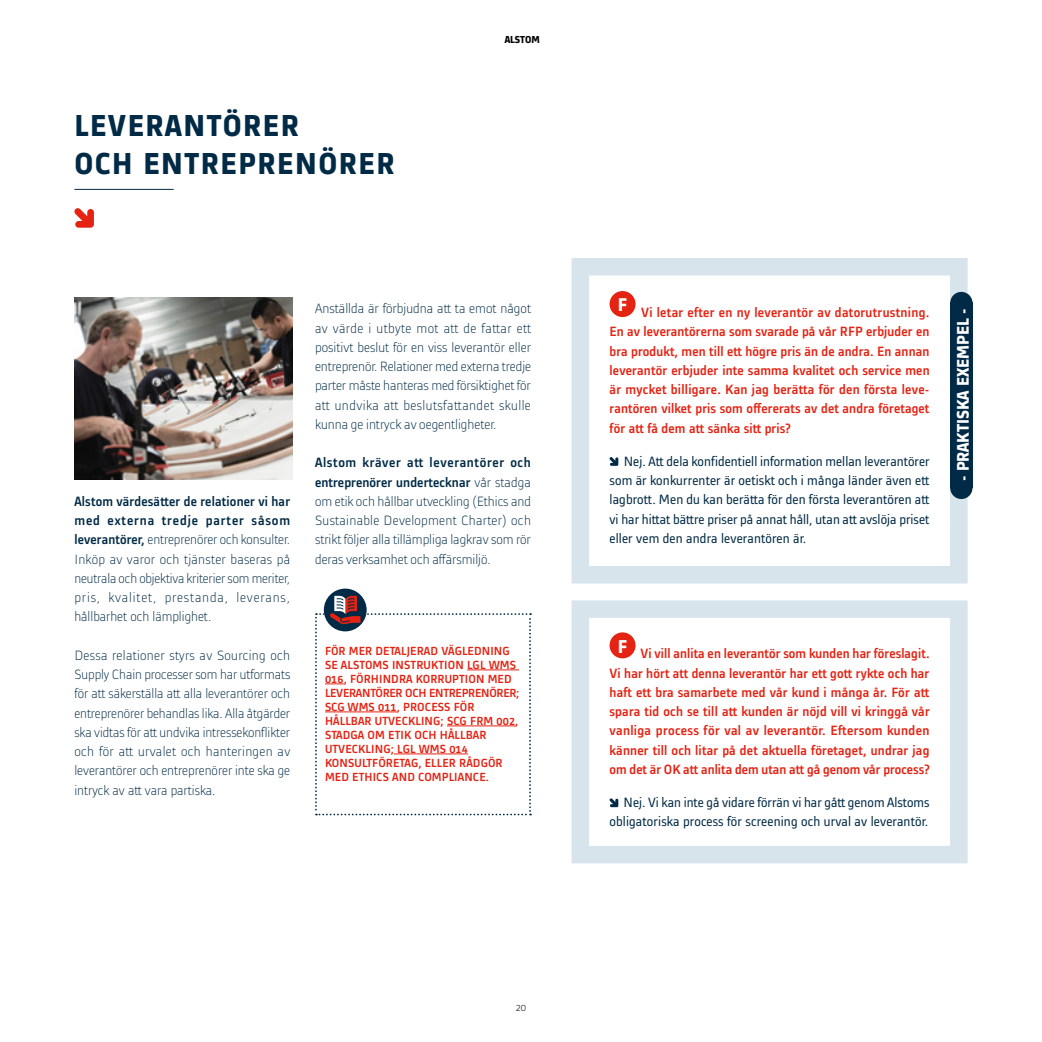
<style>
.page{position:relative;width:1042px;height:1042px;background:#fff}
.page>*{position:absolute;margin:0;border:0;box-sizing:border-box;transform-origin:0 0}
.t1{font:700 31.5px/37.8px "Alstom";letter-spacing:.05em;color:#002a45}
.t2{font:700 17.5px "Alstom";color:#fff}
.t3{font:300 14px/19.2px "Alstom";color:#002a45;text-align:justify}
.t4{font:500 14px/19.2px "Alstom";letter-spacing:.01em;color:#e42313;text-align:justify}
.t5{font:14px/19.2px "Alstom";letter-spacing:.005em;color:#002a45;text-align:justify}
.t6{font:500 12.25px/14px "Alstom";letter-spacing:.01em;color:#e42313}
.t7{font:700 10.5px "Alstom";color:#000}
.t8{font:300 10.5px "Alstom";color:#000}
.s1{font-weight:500}
</style>
<div class="page">
<svg style="left:571px;top:258px;width:402px;height:326px"></svg>
<svg style="left:571px;top:600px;width:397px;height:264px"></svg>
<div style="left:609px;top:291px;width:26px;height:26px;background:#e42313;border-radius:50%"></div>
<svg style="left:609px;top:457px;width:9px;height:9px"></svg>
<div style="left:609px;top:632px;width:26px;height:26px;background:#e42313;border-radius:50%"></div>
<svg style="left:609px;top:798px;width:9px;height:9px"></svg>
<div style="left:950px;top:302px;width:22px;height:186px;background:#002a45"></div>
<div style="left:950px;top:477px;width:22px;height:22px;background:#002a45;border-radius:50%"></div>
<div style="left:950px;top:292px;width:22px;height:22px;background:#002a45;border-radius:50%"></div>
<hr style="left:74px;top:189px;width:100px;height:1px;background:#002a45">
<svg style="left:74px;top:208px;width:20px;height:20px"></svg>
<img style="left:74px;top:298px;width:218px;height:182px">
<svg style="left:324px;top:588px;width:43px;height:43px"></svg>
<svg style="left:315px;top:596px;width:216px;height:219px"></svg>
<h1 class="t1" style="left:74px;top:105px;width:322px">LEVERANTÖRER<br>OCH ENTREPRENÖRER</h1>
<p class="t7" style="left:505px;top:32px;width:37px">ALSTOM</p>
<p class="t3" style="left:74px;top:490px;width:217px"><span class="s1">Alstom värdesätter de relationer vi har med externa tredje parter såsom leverantörer,</span> entreprenörer och konsulter.<br>Inköp av varor och tjänster baseras på neutrala och objektiva kriterier som meriter, pris, kvalitet, prestanda, leverans, hållbarhet och lämplighet.</p>
<p class="t3" style="left:74px;top:644px;width:217px">Dessa relationer styrs av Sourcing och Supply Chain processer som har utformats för att säkerställa att alla leverantörer och entreprenörer behandlas lika. Alla åtgärder ska vidtas för att undvika intressekonflikter och för att urvalet och hanteringen av leverantörer och entreprenörer inte ska ge intryck av att vara partiska.</p>
<p class="t3" style="left:315px;top:298px;width:217px">Anställda är förbjudna att ta emot något av värde i utbyte mot att de fattar ett positivt beslut för en viss leverantör eller entreprenör. Relationer med externa tredje parter måste hanteras med försiktighet för att undvika att beslutsfattandet skulle kunna ge intryck av oegentligheter.</p>
<p class="t3" style="left:315px;top:452px;width:217px"><span class="s1">Alstom kräver att leverantörer och entreprenörer undertecknar</span> vår stadga om etik och hållbar utveckling (Ethics and Sustainable Development Charter) och strikt följer alla tillämpliga lagkrav som rör deras verksamhet och affärsmiljö.</p>
<p class="t6" style="left:325px;top:643px;width:196px">FÖR MER DETALJERAD VÄGLEDNING<br>SE ALSTOMS INSTRUKTION LGL WMS<br>016, FÖRHINDRA KORRUPTION MED<br>LEVERANTÖRER OCH ENTREPRENÖRER;<br>SCG WMS 011, PROCESS FÖR<br>HÅLLBAR UTVECKLING; SCG FRM 002,<br>STADGA OM ETIK OCH HÅLLBAR<br>UTVECKLING; LGL WMS 014<br>KONSULTFÖRETAG, ELLER RÅDGÖR<br>MED ETHICS AND COMPLIANCE.</p>
<p class="t8" style="left:516px;top:1000px;width:12px">20</p>
<p class="t4" style="left:609px;top:302px;width:322px;text-indent:8px"><sup>F</sup> Vi letar efter en ny leverantör av datorutrustning.<br>En av leverantörerna som svarade på vår RFP erbjuder en bra produkt, men till ett högre pris än de andra. En annan leverantör erbjuder inte samma kvalitet och service men är mycket billigare. Kan jag berätta för den första leve&shy;rantören vilket pris som offererats av det andra företaget för att få dem att sänka sitt pris?</p>
<p class="t5" style="left:609px;top:450px;width:321px;text-indent:14px">Nej. Att dela konfidentiell information mellan leverantörer som är konkurrenter är oetiskt och i många länder även ett lagbrott. Men du kan berätta för den första leverantören att vi har hittat bättre priser på annat håll, utan att avslöja priset eller vem den andra leverantören är.</p>
<p class="t2" style="left:951px;top:481px;width:174px;rotate:-90deg">- PRAKTISKA EXEMPEL -</p>
<p class="t4" style="left:609px;top:643px;width:322px;text-align:center"><sup>F</sup> Vi vill anlita en leverantör som kunden har föreslagit.<br>Vi har hört att denna leverantör har ett gott rykte och har haft ett bra samarbete med vår kund i många år. För att spara tid och se till att kunden är nöjd vill vi kringgå vår vanliga process för val av leverantör. Eftersom kunden känner till och litar på det aktuella företaget, undrar jag om det är OK att anlita dem utan att gå genom vår process?</p>
<p class="t5" style="left:609px;top:792px;width:321px;text-align:right">Nej. Vi kan inte gå vidare förrän vi har gått genom Alstoms obligatoriska process för screening och urval av leverantör.</p>
</div>
